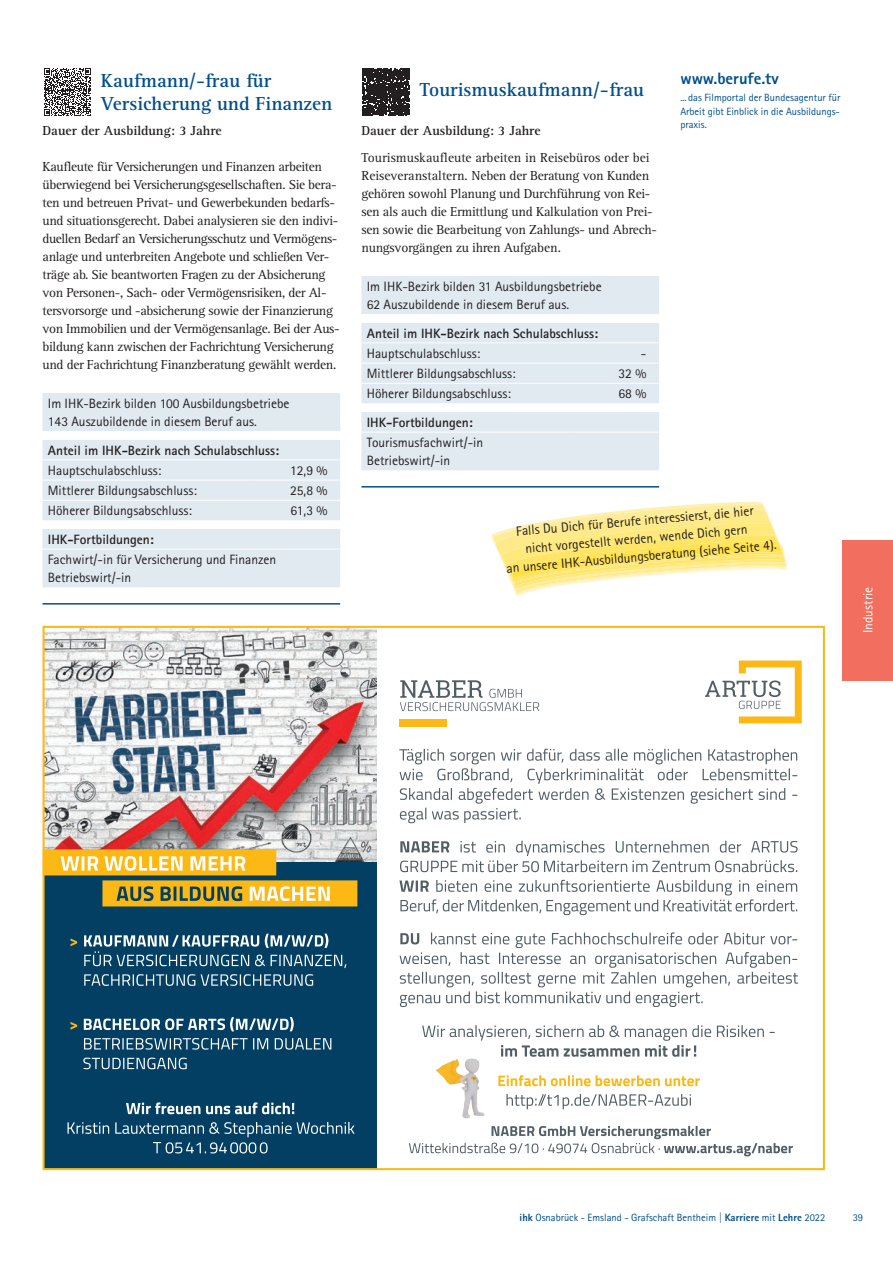
<style>
.page{position:relative;width:893px;height:1263px;background:#fff}
.page>*{position:absolute;margin:0;border:0;box-sizing:border-box;transform-origin:0 0}
.t1{font:700 19.5px/22.5px "Rotis Serif Std";color:#004f8c}
.t2{font:800 16.5px "Rotis Sans Serif Std";color:#004f8c}
.t3{font:13.5px/18px "Rotis Serif Std";letter-spacing:-.025em;color:#231f20}
.t4{font:13.5px/18px "Rotis Sans Serif Std";color:#231f20}
.t5{font:700 13.5px "Rotis Sans Serif Pro";color:#231f20}
.t6{font:700 13.5px "Rotis Serif Std";color:#231f20}
.t7{font:13.5px "Rotis Sans Serif Std";color:#fff}
.t8{font:10.5px/13.5px "Rotis Sans Serif Std";color:#004f8c}
.s1{font-weight:800}
</style>
<div class="page">
<hr style="left:361px;top:486px;width:298px;height:2px;background:#004f8c">
<svg style="left:363px;top:68px;width:47px;height:48px;background:#373334"></svg>
<div style="left:361px;top:276px;width:298px;height:194px;background:#e1e9f1"></div>
<svg style="left:361px;top:314px;width:298px;height:98px"></svg>
<hr style="left:361px;top:342px;width:213px;height:1px;background:#fff">
<hr style="left:574px;top:342px;width:85px;height:1px;background:#fff">
<hr style="left:361px;top:363px;width:213px;height:1px;background:#fff">
<hr style="left:574px;top:363px;width:85px;height:1px;background:#fff">
<hr style="left:361px;top:383px;width:213px;height:1px;background:#fff">
<hr style="left:574px;top:383px;width:85px;height:1px;background:#fff">
<hr style="left:361px;top:432px;width:213px;height:1px;background:#fff">
<hr style="left:574px;top:432px;width:85px;height:1px;background:#fff">
<div style="left:842px;top:540px;width:51px;height:140px;background:#f26f5f"></div>
<img style="left:46px;top:629px;width:330px;height:233px">
<div style="left:44px;top:862px;width:332px;height:308px;background:#023f62"></div>
<div style="left:400px;top:719px;width:47px;height:8px;background:#fcb814"></div>
<svg style="left:400px;top:680px;width:139px;height:31px"></svg>
<svg style="left:705px;top:660px;width:97px;height:63px"></svg>
<svg style="left:400px;top:932px;width:398px;height:75px"></svg>
<svg style="left:399px;top:880px;width:398px;height:35px"></svg>
<svg style="left:400px;top:841px;width:398px;height:31px"></svg>
<svg style="left:399px;top:749px;width:398px;height:74px"></svg>
<svg style="left:46px;top:849px;width:311px;height:57px"></svg>
<svg style="left:68px;top:1122px;width:287px;height:31px"></svg>
<svg style="left:126px;top:1102px;width:168px;height:12px"></svg>
<svg style="left:409px;top:1126px;width:384px;height:30px"></svg>
<svg style="left:506px;top:1094px;width:185px;height:15px"></svg>
<svg style="left:498px;top:1075px;width:202px;height:11px"></svg>
<img style="left:456px;top:1058px;width:15px;height:18px">
<svg style="left:84px;top:974px;width:229px;height:12px"></svg>
<svg style="left:84px;top:934px;width:262px;height:34px"></svg>
<svg style="left:71px;top:938px;width:6px;height:8px"></svg>
<svg style="left:83px;top:1057px;width:104px;height:12px"></svg>
<svg style="left:84px;top:1038px;width:247px;height:12px"></svg>
<svg style="left:84px;top:1017px;width:210px;height:14px"></svg>
<svg style="left:71px;top:1022px;width:6px;height:8px"></svg>
<svg style="left:422px;top:1025px;width:353px;height:32px"></svg>
<svg style="left:492px;top:502px;width:295px;height:94px"></svg>
<hr style="left:43px;top:603px;width:297px;height:1px;background:#004f8c">
<svg style="left:44px;top:68px;width:47px;height:48px"></svg>
<div style="left:43px;top:393px;width:297px;height:194px;background:#e1e9f1"></div>
<svg style="left:43px;top:431px;width:297px;height:98px"></svg>
<hr style="left:43px;top:459px;width:212px;height:1px;background:#fff">
<hr style="left:255px;top:459px;width:85px;height:1px;background:#fff">
<hr style="left:43px;top:480px;width:212px;height:1px;background:#fff">
<hr style="left:255px;top:480px;width:85px;height:1px;background:#fff">
<hr style="left:43px;top:500px;width:212px;height:1px;background:#fff">
<hr style="left:255px;top:500px;width:85px;height:1px;background:#fff">
<hr style="left:43px;top:549px;width:212px;height:1px;background:#fff">
<hr style="left:255px;top:549px;width:85px;height:1px;background:#fff">
<h1 class="t1" style="left:101px;top:70px;width:233px">Kaufmann/-frau für<br>Versicherung und Finanzen</h1>
<p class="t6" style="left:43px;top:123px;width:181px">Dauer der Ausbildung: 3 Jahre</p>
<p class="t3" style="left:43px;top:158px;width:299px">Kaufleute für Versicherungen und Finanzen arbeiten überwiegend bei Versicherungsgesellschaften. Sie bera&shy;ten und betreuen Privat- und Gewerbekunden bedarfs&shy;und situationsgerecht. Dabei analysieren sie den indivi&shy;duellen Bedarf an Versicherungsschutz und Vermögens&shy;anlage und unterbreiten Angebote und schließen Ver&shy;träge ab. Sie beantworten Fragen zu der Absicherung von Personen-, Sach- oder Vermögensrisiken, der Al&shy;tersvorsorge und -absicherung sowie der Finanzierung von Immobilien und der Vermögensanlage. Bei der Aus&shy;bildung kann zwischen der Fachrichtung Versicherung und der Fachrichtung Finanzberatung gewählt werden.</p>
<p class="t4" style="left:48px;top:394px;width:243px">Im IHK-Bezirk bilden 100 Ausbildungsbetriebe<br>143 Auszubildende in diesem Beruf aus.</p>
<p class="t5" style="left:48px;top:441px;width:233px">Anteil im IHK-Bezirk nach Schulabschluss:</p>
<p class="t4" style="left:48px;top:461px;width:115px">Hauptschulabschluss:</p>
<p class="t4" style="left:290px;top:461px;width:39px">12,9 %</p>
<p class="t4" style="left:48px;top:481px;width:151px">Mittlerer Bildungsabschluss:</p>
<p class="t4" style="left:290px;top:481px;width:39px">25,8 %</p>
<p class="t4" style="left:48px;top:501px;width:146px">Höherer Bildungsabschluss:</p>
<p class="t4" style="left:291px;top:501px;width:38px">61,3 %</p>
<p class="t5" style="left:48px;top:531px;width:108px">IHK-Fortbildungen:</p>
<p class="t4" style="left:48px;top:550px;width:230px">Fachwirt/-in für Versicherung und Finanzen<br>Betriebswirt/-in</p>
<h1 class="t1" style="left:420px;top:79px;width:226px">Tourismuskaufmann/-frau</h1>
<p class="t6" style="left:361px;top:123px;width:181px">Dauer der Ausbildung: 3 Jahre</p>
<p class="t3" style="left:361px;top:149px;width:297px">Tourismuskaufleute arbeiten in Reisebüros oder bei Reiseveranstaltern. Neben der Beratung von Kunden gehören sowohl Planung und Durchführung von Rei&shy;sen als auch die Ermittlung und Kalkulation von Prei&shy;sen sowie die Bearbeitung von Zahlungs- und Abrech&shy;nungsvorgängen zu ihren Aufgaben.</p>
<p class="t4" style="left:367px;top:277px;width:236px">Im IHK-Bezirk bilden 31 Ausbildungsbetriebe<br>62 Auszubildende in diesem Beruf aus.</p>
<p class="t5" style="left:367px;top:324px;width:233px">Anteil im IHK-Bezirk nach Schulabschluss:</p>
<p class="t4" style="left:367px;top:344px;width:115px">Hauptschulabschluss:</p>
<p class="t4" style="left:641px;top:344px;width:7px">-</p>
<p class="t4" style="left:367px;top:364px;width:151px">Mittlerer Bildungsabschluss:</p>
<p class="t4" style="left:618px;top:364px;width:29px">32 %</p>
<p class="t4" style="left:367px;top:384px;width:146px">Höherer Bildungsabschluss:</p>
<p class="t4" style="left:618px;top:384px;width:29px">68 %</p>
<p class="t5" style="left:367px;top:414px;width:108px">IHK-Fortbildungen:</p>
<p class="t4" style="left:367px;top:433px;width:118px">Tourismusfachwirt/-in<br>Betriebswirt/-in</p>
<p class="t2" style="left:680px;top:68px;width:100px">www.berufe.tv</p>
<p class="t8" style="left:680px;top:91px;width:161px">... das Filmportal der Bundesagentur für<br>Arbeit gibt Einblick in die Ausbildungs&shy;praxis.</p>
<p class="t4" style="left:503px;top:523px;width:272px;text-align:center;rotate:-5deg">Falls Du Dich für Berufe interessierst, die hier<br>nicht vorgestellt werden, wende Dich gern<br>an unsere IHK-Ausbildungsberatung (siehe Seite 4).</p>
<p class="t7" style="left:860px;top:633px;width:48px;rotate:-90deg">Industrie</p>
<p class="t8" style="left:520px;top:1210px;width:307px"><span class="s1">ihk</span> Osnabrück - Emsland - Grafschaft Bentheim | <span class="s1">Karriere</span> mit <span class="s1">Lehre</span> 2022</p>
<p class="t8" style="left:853px;top:1210px;width:12px">39</p>
</div>
